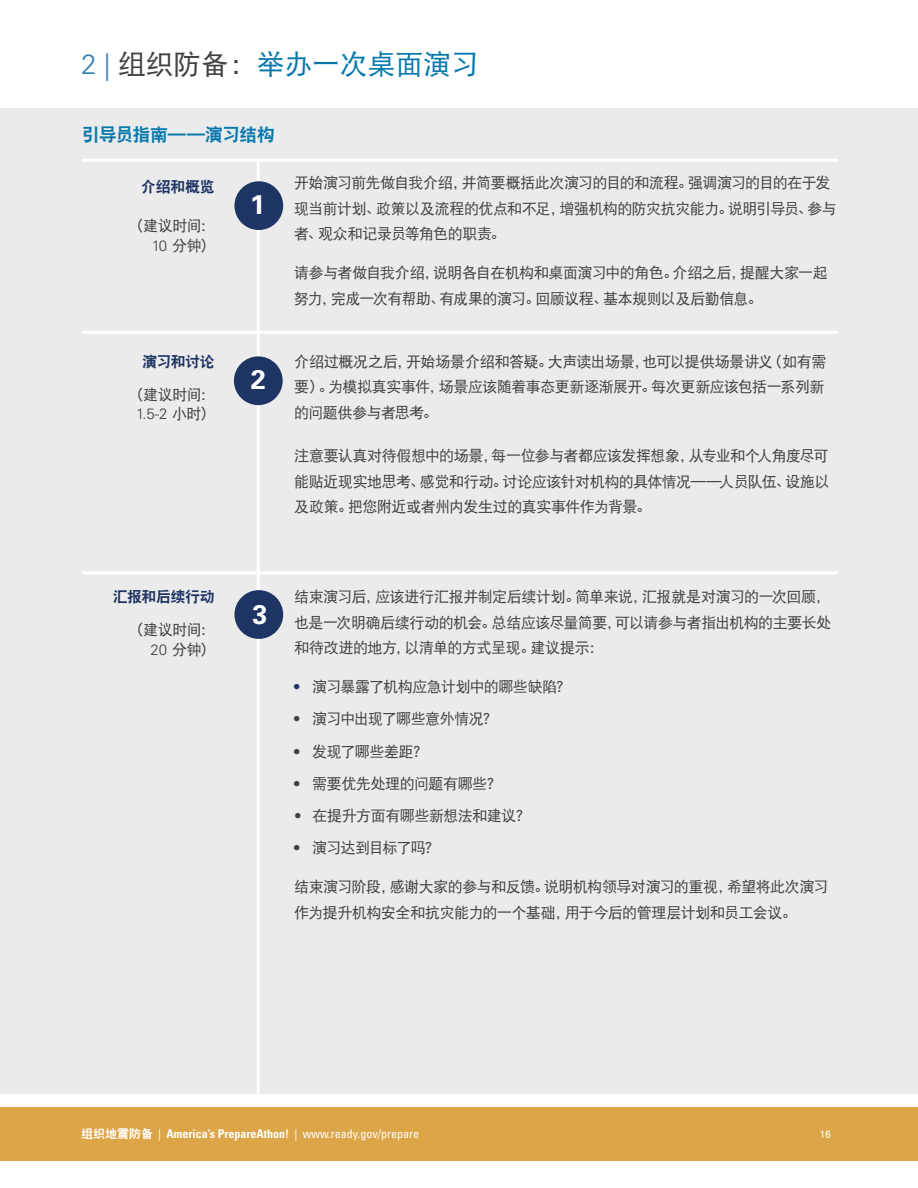
<style>
.page{position:relative;width:918px;height:1188px;background:#fff}
.page>*{position:absolute;margin:0;border:0;box-sizing:border-box;transform-origin:0 0}
.t1{font:27.75px "DF Hei GB W5";color:#0778ac}
.ALL_CAPPED_HEADLINE{font:700 27px "Univers LT Std";color:#fff}
._2_Subhead{font:18px "DF Hei GB W9";letter-spacing:-.05em;color:#0778ac}
.K_BODY_COPY{font:15px/25.5px "DF Hei GB W5";letter-spacing:-.035em;color:#414042}
.t2{font:15px "DF Hei GB W9";letter-spacing:-.025em;color:#1e3465}
.K_BODY_COPY-2{font:15px "DF Hei GB W5";letter-spacing:-.055em;color:#414042}
.t3{font:condensed 12px "Univers LT Std";color:#fff}
.t4{font:12px "DF Hei GB W5";color:#fff}
.s1{font-family:"Univers LT Std";font-weight:300;color:#3881b3}
.s2{color:#414042}
.s3{font-family:"Univers LT Std";font-weight:300}
.s4{font-family:"Univers LT Std";color:#1e3465}
.s5{font-family:"Univers LT Std"}
.s6{font-family:"DF Hei GB W9";font-stretch:normal}
.s7{font-weight:700}
</style>
<div class="page">
<div style="left:0;top:1107px;width:918px;height:54px;background:#dca548"></div>
<div style="left:0;top:108px;width:918px;height:986px;background:#ebebec"></div>
<hr style="left:82px;top:159px;width:756px;height:3px;background:#fff">
<hr style="left:82px;top:331px;width:756px;height:3px;background:#fff">
<hr style="left:82px;top:571px;width:756px;height:3px;background:#fff">
<hr style="left:257px;top:162px;width:3px;height:932px;background:#fff">
<div style="left:236px;top:183px;width:46px;height:46px;background:#1e3465;border-radius:50%"></div>
<div style="left:234px;top:181px;width:49px;height:49px;border:3px solid #1e3465;border-radius:50%"></div>
<div style="left:235px;top:358px;width:46px;height:46px;background:#1e3465;border-radius:50%"></div>
<div style="left:234px;top:356px;width:49px;height:49px;border:3px solid #1e3465;border-radius:50%"></div>
<div style="left:236px;top:592px;width:46px;height:45px;background:#1e3465;border-radius:50%"></div>
<div style="left:234px;top:590px;width:49px;height:49px;border:3px solid #1e3465;border-radius:50%"></div>
<p class="t1" style="left:81px;top:49px;width:399px"><span class="s1">2 |</span> <span class="s2">组织防备：</span>举办一次桌面演习</p>
<p class="_2_Subhead" style="left:82px;top:125px;width:194px">引导员指南——演习结构</p>
<p class="t2" style="left:141px;top:179px;width:75px">介绍和概览</p>
<p class="K_BODY_COPY" style="left:129px;top:216px;width:87px;line-height:19.5px;text-align:right">（建议时间：<br><span class="s3">10</span> 分钟）</p>
<p class="ALL_CAPPED_HEADLINE" style="left:250px;top:188px;width:17px">1</p>
<p class="t2" style="left:142px;top:353px;width:74px">演习和讨论</p>
<p class="K_BODY_COPY" style="left:129px;top:384px;width:87px;line-height:19.5px;text-align:center">（建议时间：<br><span class="s3">1.5-2</span> 小时）</p>
<p class="ALL_CAPPED_HEADLINE" style="left:251px;top:364px;width:17px">2</p>
<p class="K_BODY_COPY" style="left:294px;top:170px;width:544px">开始演习前先做自我介绍，并简要概括此次演习的目的和流程。强调演习的目的在于发现当前计划、政策以及流程的优点和不足，增强机构的防灾抗灾能力。说明引导员、参与者、观众和记录员等角色的职责。</p>
<p class="K_BODY_COPY" style="left:294px;top:260px;width:535px">请参与者做自我介绍，说明各自在机构和桌面演习中的角色。介绍之后，提醒大家一起努力，完成一次有帮助、有成果的演习。回顾议程、基本规则以及后勤信息。</p>
<p class="K_BODY_COPY" style="left:294px;top:348px;width:534px;text-align:justify">介绍过概况之后，开始场景介绍和答疑。大声读出场景，也可以提供场景讲义（如有需要）。为模拟真实事件，场景应该随着事态更新逐渐展开。每次更新应该包括一系列新的问题供参与者思考。</p>
<p class="K_BODY_COPY" style="left:294px;top:443px;width:537px;text-align:justify">注意要认真对待假想中的场景，每一位参与者都应该发挥想象，从专业和个人角度尽可能贴近现实地思考、感觉和行动。讨论应该针对机构的具体情况——人员队伍、设施以及政策。把您附近或者州内发生过的真实事件作为背景。</p>
<p class="t2" style="left:113px;top:589px;width:104px">汇报和后续行动</p>
<p class="K_BODY_COPY" style="left:129px;top:620px;width:87px;line-height:19.5px;text-align:right">（建议时间：<br><span class="s3">20</span> 分钟）</p>
<p class="ALL_CAPPED_HEADLINE" style="left:252px;top:598px;width:17px">3</p>
<p class="K_BODY_COPY" style="left:294px;top:584px;width:538px;text-align:justify">结束演习后，应该进行汇报并制定后续计划。简单来说，汇报就是对演习的一次回顾，也是一次明确后续行动的机会。总结应该尽量简要，可以请参与者指出机构的主要长处和待改进的地方，以清单的方式呈现。建议提示：</p>
<p class="K_BODY_COPY" style="left:294px;top:674px;width:278px"><span class="s4">•</span> 演习暴露了机构应急计划中的哪些缺陷？</p>
<p class="K_BODY_COPY" style="left:294px;top:706px;width:205px"><span class="s5">•</span> 演习中出现了哪些意外情况？</p>
<p class="K_BODY_COPY" style="left:294px;top:738px;width:135px"><span class="s5">•</span> 发现了哪些差距？</p>
<p class="K_BODY_COPY" style="left:294px;top:770px;width:209px"><span class="s5">•</span> 需要优先处理的问题有哪些？</p>
<p class="K_BODY_COPY" style="left:294px;top:803px;width:238px"><span class="s3">•</span> 在提升方面有哪些新想法和建议？</p>
<p class="K_BODY_COPY-2" style="left:294px;top:840px;width:147px"><span class="s5">•</span> 演习达到目标了吗？</p>
<p class="K_BODY_COPY" style="left:294px;top:874px;width:536px">结束演习阶段，感谢大家的参与和反馈。说明机构领导对演习的重视，希望将此次演习作为提升机构安全和抗灾能力的一个基础，用于今后的管理层计划和员工会议。</p>
<p class="t3" style="left:81px;top:1126px;width:340px"><span class="s6">组织地震防备</span> | <span class="s7">America’s PrepareAthon!</span> | www.ready.gov/prepare</p>
<p class="t4" style="left:819px;top:1128px;width:13px">16</p>
</div>
